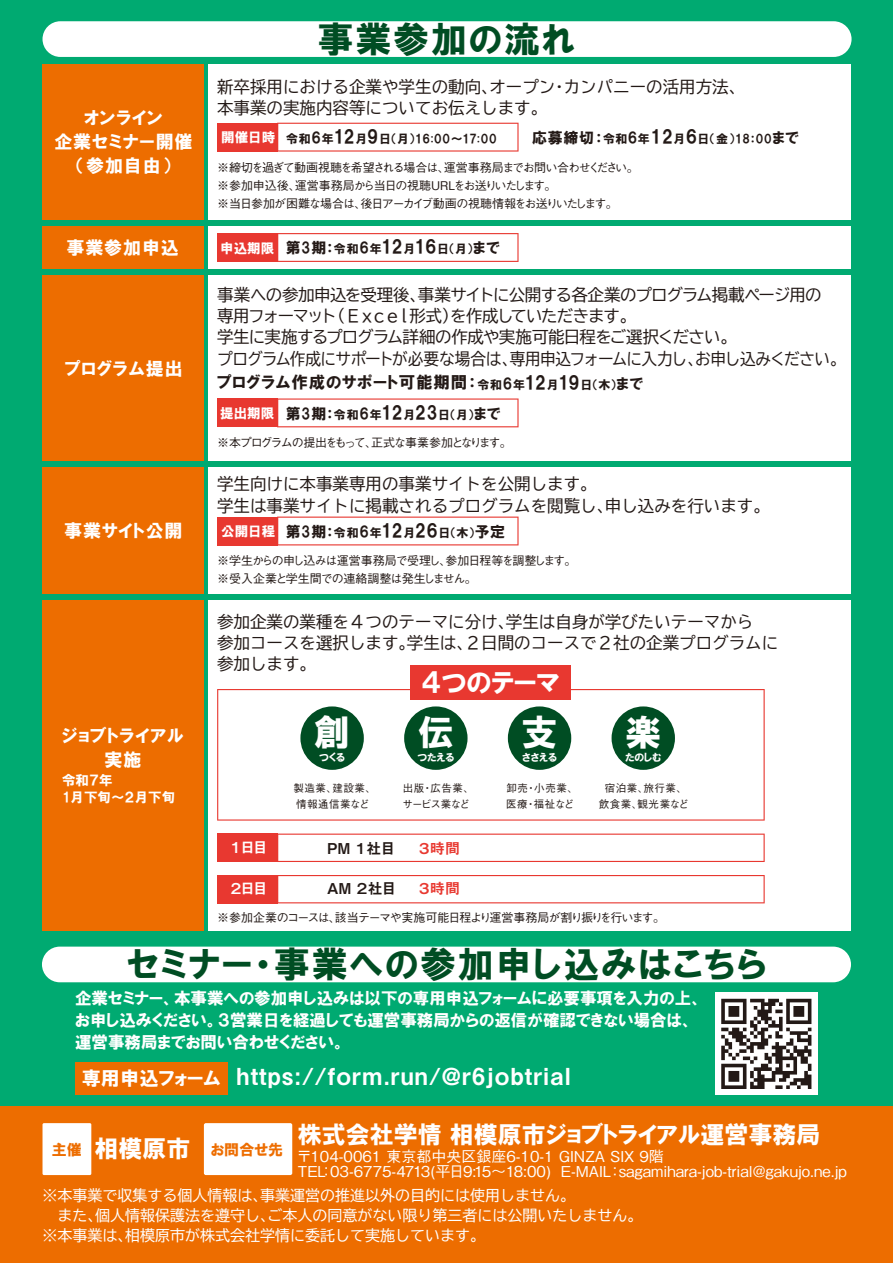
<style>
.page{position:relative;width:893px;height:1263px;background:#fff}
.page>*{position:absolute;margin:0;border:0;box-sizing:border-box;transform-origin:0 0}
.t1{font:36px "HGP Soei Kakugothic UB";letter-spacing:.05em;color:#004d23}
.t2{font:36px "HGP Soei Kakugothic UB";color:#fff}
.t3{font:27px "HGP Soei Kakugothic UB";color:#fff}
.t4{font:24px "HGP Soei Kakugothic UB";color:#fff}
.t5{font:23.4px "Midashi Go Pro MB31";letter-spacing:.05em;color:#fff}
.t6{font:18px/24px "HGP Soei Kakugothic UB";letter-spacing:.05em;color:#fff;text-align:center}
.t7{font:16.5px/21.3px "BIZ UD Gothic";color:#231916}
.t8{font:16.5px/21.3px "BIZ UD Gothic";letter-spacing:-.045em;color:#231916}
.t9{font:16.5px/21.8px "HGP Soei Kakugothic UB";color:#fff}
.t10{font:16.5px "HGP Soei Kakugothic UB";letter-spacing:.05em;color:#231916}
.t11{font:15px/19.5px "BIZ UD Gothic";color:#fff}
.t12{font:500 15px/14.9px "Gothic BBB Pr 6 N";color:#fff}
.t13{font:15px "HGP Soei Kakugothic UB";color:#ed6d00}
.t14{font:15px "Midashi Go Pro MB31";letter-spacing:-.085em;color:#231916}
.t15{font:15px "Midashi Go Pro MB31";letter-spacing:-.19em;color:#fff}
.t16{font:15px "Midashi Go Pro MB31";letter-spacing:-.065em;color:#e83830}
.t17{font:13.5px/17.2px "HGP Soei Kakugothic UB";color:#fff}
.t18{font:500 12px/18px "Gothic BBB Pr 6 N";letter-spacing:-.085em;color:#231916}
.t19{font:12px "HGP Soei Kakugothic UB";letter-spacing:.065em;color:#231916}
.t20{font:500 12px "Gothic BBB Pr 6 N";letter-spacing:-.14em;color:#231916}
.t21{font:500 10.5px/15.8px "Gothic BBB Pr 6 N";letter-spacing:.05em;color:#231916}
.t22{font:10.5px "HGP Soei Kakugothic UB";color:#fff}
.t23{font:500 10.5px/15.8px "Gothic BBB Pr 6 N";letter-spacing:-.035em;color:#231916}
.s1{font-size:13.5px;color:#fff}
.s2{font-size:15px}
.s3{font-size:18px}
.s4{font-size:12px}
.s5{font-family:"HGP Soei Kakugothic UB";font-size:19.35px}
.s6{font-size:24px;color:#fff}
</style>
<div class="page">
<div style="left:0;top:0;width:893px;height:1106px;background:#00aa71"></div>
<div style="left:42px;top:947px;width:809px;height:35px;background:#fff;border-radius:18px"></div>
<div style="left:43px;top:21px;width:808px;height:36px;background:#fff;border-radius:18px"></div>
<div style="left:0;top:1106px;width:893px;height:157px;background:#ed6d00"></div>
<div style="left:43px;top:226px;width:161px;height:43px;background:#ed6d00"></div>
<div style="left:208px;top:226px;width:642px;height:43px;background:#fff"></div>
<div style="left:217px;top:233px;width:60px;height:29px;background:#e83830"></div>
<svg style="left:277px;top:233px;width:242px;height:29px"></svg>
<div style="left:43px;top:276px;width:161px;height:185px;background:#ed6d00"></div>
<div style="left:208px;top:276px;width:642px;height:185px;background:#fff"></div>
<div style="left:217px;top:398px;width:60px;height:29px;background:#e83830"></div>
<svg style="left:277px;top:398px;width:242px;height:29px"></svg>
<div style="left:43px;top:468px;width:161px;height:126px;background:#ed6d00"></div>
<div style="left:208px;top:468px;width:642px;height:126px;background:#fff"></div>
<div style="left:217px;top:517px;width:60px;height:28px;background:#e83830"></div>
<svg style="left:277px;top:517px;width:242px;height:28px"></svg>
<div style="left:43px;top:64px;width:161px;height:155px;background:#ed6d00"></div>
<div style="left:208px;top:64px;width:642px;height:155px;background:#fff"></div>
<div style="left:217px;top:123px;width:60px;height:29px;background:#e83830"></div>
<svg style="left:277px;top:123px;width:242px;height:29px"></svg>
<div style="left:43px;top:600px;width:161px;height:331px;background:#ed6d00"></div>
<div style="left:208px;top:600px;width:642px;height:331px;background:#fff"></div>
<div style="left:217px;top:833px;width:60px;height:29px;background:#e83830"></div>
<svg style="left:277px;top:833px;width:488px;height:29px"></svg>
<div style="left:217px;top:875px;width:60px;height:28px;background:#e83830"></div>
<svg style="left:277px;top:875px;width:488px;height:28px"></svg>
<svg style="left:217px;top:689px;width:548px;height:132px"></svg>
<div style="left:300px;top:706px;width:64px;height:64px;background:#004d23;border-radius:50%"></div>
<div style="left:404px;top:706px;width:64px;height:64px;background:#004d23;border-radius:50%"></div>
<div style="left:508px;top:706px;width:63px;height:64px;background:#004d23;border-radius:50%"></div>
<div style="left:612px;top:706px;width:63px;height:64px;background:#004d23;border-radius:50%"></div>
<div style="left:411px;top:665px;width:160px;height:35px;background:#e83830"></div>
<div style="left:715px;top:992px;width:103px;height:103px;background:#fff"></div>
<svg style="left:721px;top:999px;width:90px;height:90px"></svg>
<div style="left:75px;top:1062px;width:152px;height:32px;background:#ed6d00"></div>
<div style="left:204px;top:1123px;width:88px;height:52px;background:#fff;border-radius:2px"></div>
<div style="left:43px;top:1123px;width:48px;height:52px;background:#fff;border-radius:2px"></div>
<h3 class="t6" style="left:54px;top:105px;width:140px">オンライン<br>企業セミナー開催（参加自由）</h3>
<h1 class="t1" style="left:318px;top:21px;width:259px">事業参加の流れ</h1>
<h3 class="t7" style="left:217px;top:76px;width:529px">新卒採用における企業や学生の動向、オープン・カンパニーの活用方法、本事業の実施内容等についてお伝えします。</h3>
<p class="t19" style="left:221px;top:133px;width:277px"><span class="s1">開催日時</span> 令和<span class="s2">6</span>年<span class="s3">12</span>月<span class="s3">9</span>日（月）16:00～17:00</p>
<p class="t19" style="left:532px;top:133px;width:268px"><span class="s2">応募締切：</span>令和<span class="s2">6</span>年<span class="s3">12</span>月<span class="s3">6</span>日（金）18：00<span class="s2">まで</span></p>
<p class="t18" style="left:217px;top:158px;width:423px">※締切を過ぎて動画視聴を希望される場合は、運営事務局までお問い合わせください。※参加申込後、運営事務局から当日の視聴URLをお送りいたします。<br>※当日参加が困難な場合は、後日アーカイブ動画の視聴情報をお送りいたします。</p>
<h3 class="t6" style="left:66px;top:236px;width:114px">事業参加申込</h3>
<p class="t19" style="left:220px;top:243px;width:281px"><span class="s1">申込期限</span> <span class="s2">第3期：</span>令和<span class="s2">6</span>年<span class="s3">12</span>月<span class="s3">16</span>日（月）<span class="s2">まで</span></p>
<h3 class="t6" style="left:65px;top:356px;width:119px">プログラム提出</h3>
<h3 class="t8" style="left:217px;top:284px;width:630px">事業への参加申込を受理後、事業サイトに公開する各企業のプログラム掲載ページ用の<br>専用フォーマット（Ｅｘｃｅｌ形式）を作成していただきます。<br>学生に実施するプログラム詳細の作成や実施可能日程をご選択ください。<br>プログラム作成にサポートが必要な場合は、専用申込フォームに入力し、お申し込みください。</h3>
<h3 class="t10" style="left:217px;top:374px;width:427px">プログラム作成のサポート可能期間：<span class="s4">令和</span><span class="s2">6</span><span class="s4">年</span><span class="s3">12</span><span class="s4">月</span><span class="s3">19</span><span class="s4">日（木）</span><span class="s2">まで</span></h3>
<p class="t19" style="left:220px;top:409px;width:282px"><span class="s1">提出期限</span> <span class="s2">第3期：</span>令和<span class="s2">6</span>年<span class="s3">12</span>月<span class="s3">23</span>日（月）<span class="s2">まで</span></p>
<p class="t20" style="left:217px;top:432px;width:296px">※本プログラムの提出をもって、正式な事業参加となります。</p>
<h3 class="t7" style="left:217px;top:473px;width:554px">学生向けに本事業専用の事業サイトを公開します。<br>学生は事業サイトに掲載されるプログラムを閲覧し、申し込みを行います。</h3>
<h3 class="t6" style="left:64px;top:519px;width:120px">事業サイト公開</h3>
<p class="t19" style="left:221px;top:527px;width:285px"><span class="s1">公開日程</span> <span class="s2">第3期：</span>令和<span class="s2">6</span>年<span class="s3">12</span>月<span class="s3">26</span>日（木）<span class="s2">予定</span></p>
<p class="t18" style="left:217px;top:551px;width:361px">※学生からの申し込みは運営事務局で受理し、参加日程等を調整します。※受入企業と学生間での連絡調整は発生しません。</p>
<h3 class="t6" style="left:62px;top:724px;width:124px">ジョブトライアル実施</h3>
<p class="t17" style="left:62px;top:771px;width:115px">令和７年<br>1月下旬～２月下旬</p>
<h3 class="t7" style="left:217px;top:611px;width:562px">参加企業の業種を４つのテーマに分け、学生は自身が学びたいテーマから<br>参加コースを選択します。学生は、２日間のコースで２社の企業プログラムに参加します。</h3>
<h2 class="t3" style="left:421px;top:669px;width:140px">４つのテーマ</h2>
<h1 class="t2" style="left:314px;top:714px;width:37px">創</h1>
<p class="t22" style="left:319px;top:752px;width:27px">つくる</p>
<p class="t22" style="left:417px;top:752px;width:38px">つたえる</p>
<h1 class="t2" style="left:418px;top:714px;width:37px">伝</h1>
<h1 class="t2" style="left:522px;top:714px;width:37px">支</h1>
<p class="t22" style="left:522px;top:752px;width:36px">ささえる</p>
<p class="t22" style="left:625px;top:752px;width:38px">たのしむ</p>
<h1 class="t2" style="left:625px;top:714px;width:37px">楽</h1>
<p class="t15" style="left:228px;top:836px;width:41px">１日目</p>
<p class="t15" style="left:228px;top:877px;width:41px">２日目</p>
<p class="t21" style="left:294px;top:779px;width:84px">製造業、建設業、情報通信業など</p>
<p class="t23" style="left:402px;top:779px;width:73px">出版・広告業、サービス業など</p>
<p class="t21" style="left:506px;top:779px;width:73px">卸売・小売業、医療・福祉など</p>
<p class="t21" style="left:599px;top:779px;width:92px;text-align:center">宿泊業、旅行業、飲食業、観光業など</p>
<p class="t16" style="left:417px;top:836px;width:45px">３時間</p>
<p class="t14" style="left:327px;top:836px;width:70px">PM １社目</p>
<p class="t14" style="left:327px;top:877px;width:71px">AM ２社目</p>
<p class="t16" style="left:417px;top:877px;width:45px">３時間</p>
<p class="t18" style="left:217px;top:908px;width:449px">※参加企業のコースは、該当テーマや実施可能日程より運営事務局が割り振りを行います。</p>
<h1 class="t1" style="left:127px;top:946px;width:641px">セミナー・事業への参加申し込みはこちら</h1>
<h3 class="t9" style="left:75px;top:987px;width:629px">企業セミナー、本事業への参加申し込みは以下の専用申込フォームに必要事項を入力の上、お申し込みください。３営業日を経過しても運営事務局からの返信が確認できない場合は、運営事務局までお問い合わせください。</h3>
<h3 class="t5" style="left:82px;top:1058px;width:491px"><span class="s5">専用申込フォーム</span> https://form.run/@r6jobtrial</h3>
<p class="t13" style="left:52px;top:1142px;width:233px">主催 <span class="s6">相模原市</span> お問合せ先</p>
<h3 class="t4" style="left:298px;top:1122px;width:524px">株式会社学情 相模原市ジョブトライアル運営事務局</h3>
<p class="t12" style="left:297px;top:1148px;width:552px">〒104-0061 東京都中央区銀座6-10-1 GINZA SIX 9階<br>TEL：03-6775-4713(平日9:15～18:00) E-MAIL：sagamihara-job-trial@gakujo.ne.jp</p>
<p class="t11" style="left:43px;top:1186px;width:602px">※本事業で収集する個人情報は、事業運営の推進以外の目的には使用しません。<br>　また、個人情報保護法を遵守し、ご本人の同意がない限り第三者には公開いたしません。※本事業は、相模原市が株式会社学情に委託して実施しています。</p>
</div>
